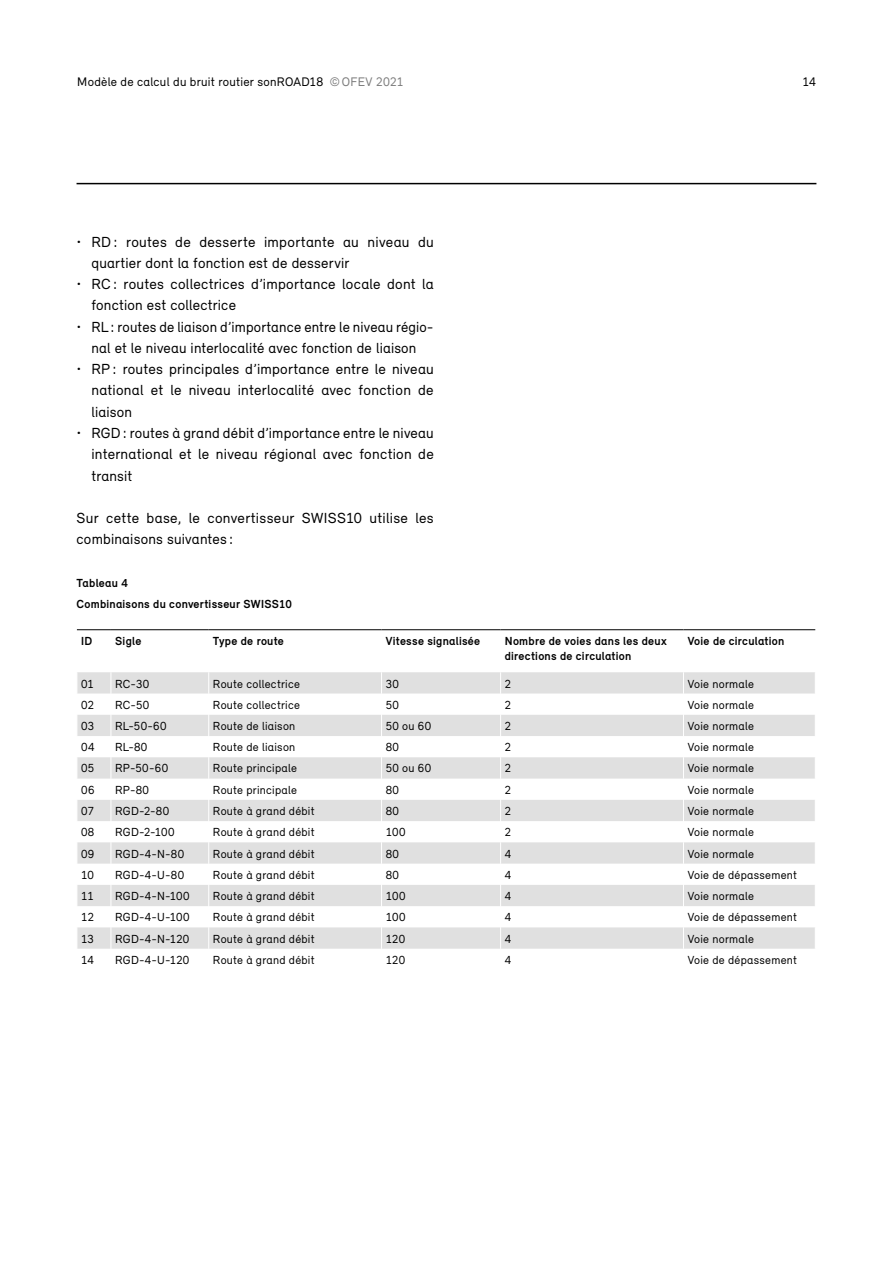
<style>
.page{position:relative;width:893px;height:1263px;background:#fff}
.page>*{position:absolute;margin:0;border:0;box-sizing:border-box;transform-origin:0 0}
._07_Inhalt_07_Grundtext_aufz{font:15px/21.3px "Relevant";letter-spacing:.015em;color:#000}
._07_Inhalt_07_Grundtext_aufz_abstand_n{font:15px/21.3px "Relevant";letter-spacing:.015em;color:#000;text-align:justify}
._07_Inhalt_07_Grundtext{font:15px/21.3px "Relevant";letter-spacing:.015em;color:#000}
.t1{font:12.75px "Relevant";letter-spacing:.02em;color:#000}
._12_Tabelle_12_Grundtext_links{font:12px "Relevant";letter-spacing:.02em;color:#000}
._12_Tabelle_12_Tabellenkopf{font:700 12px/15px "Relevant";letter-spacing:.02em;color:#000}
._08_Legende_08_Legende_Titel{font:700 12px "Relevant";letter-spacing:.02em;color:#000}
.s1{color:#7c7c7c}
</style>
<div class="page">
<hr style="left:77px;top:183px;width:739px;height:1px;background:#000">
<svg style="left:78px;top:672px;width:737px;height:277px;fill:#e0e0e0"></svg>
<svg style="left:111px;top:672px;width:1px;height:277px"></svg>
<svg style="left:208px;top:672px;width:1px;height:277px"></svg>
<svg style="left:381px;top:672px;width:1px;height:277px"></svg>
<svg style="left:500px;top:672px;width:1px;height:277px"></svg>
<svg style="left:683px;top:672px;width:1px;height:277px"></svg>
<svg style="left:77px;top:672px;width:1px;height:277px"></svg>
<hr style="left:77px;top:629px;width:34px;height:1px;background:#000">
<hr style="left:111px;top:629px;width:98px;height:1px;background:#000">
<hr style="left:209px;top:629px;width:173px;height:1px;background:#000">
<hr style="left:382px;top:629px;width:119px;height:1px;background:#000">
<hr style="left:501px;top:629px;width:182px;height:1px;background:#000">
<hr style="left:683px;top:629px;width:132px;height:1px;background:#000">
<p class="t1" style="left:77px;top:74px;width:328px">Modèle de calcul du bruit routier sonROAD18 <span class="s1">©OFEV 2021</span></p>
<p class="t1" style="left:802px;top:74px;width:15px">14</p>
<p class="_07_Inhalt_07_Grundtext_aufz" style="left:91px;top:231px;width:344px;text-indent:-15px">• RD: routes de desserte importante au niveau du quartier dont la fonction est de desservir</p>
<p class="_07_Inhalt_07_Grundtext_aufz" style="left:91px;top:273px;width:344px;text-indent:-15px">• RC: routes collectrices d’importance locale dont la fonction est collectrice</p>
<p class="_07_Inhalt_07_Grundtext_aufz" style="left:77px;top:316px;width:359px;text-align:center">• RL : routes de liaison d’importance entre le niveau régio&shy;nal et le niveau interlocalité avec fonction de liaison</p>
<p class="_07_Inhalt_07_Grundtext_aufz" style="left:91px;top:358px;width:344px;text-align:justify;text-indent:-15px">• RP : routes principales d’importance entre le niveau national et le niveau interlocalité avec fonction de liaison</p>
<p class="_07_Inhalt_07_Grundtext_aufz_abstand_n" style="left:91px;top:422px;width:344px;text-indent:-15px">• RGD: routes à grand débit d’importance entre le niveau international et le niveau régional avec fonction de transit</p>
<p class="_07_Inhalt_07_Grundtext" style="left:77px;top:507px;width:359px">Sur cette base, le convertisseur SWISS10 utilise les combinaisons suivantes :</p>
<p class="_08_Legende_08_Legende_Titel" style="left:77px;top:575px;width:53px">Tableau 4</p>
<p class="_08_Legende_08_Legende_Titel" style="left:77px;top:597px;width:217px">Combinaisons du convertisseur SWISS10</p>
<p class="_12_Tabelle_12_Tabellenkopf" style="left:81px;top:634px;width:13px">ID</p>
<p class="_12_Tabelle_12_Tabellenkopf" style="left:115px;top:634px;width:28px">Sigle</p>
<p class="_12_Tabelle_12_Tabellenkopf" style="left:213px;top:634px;width:72px">Type de route</p>
<p class="_12_Tabelle_12_Tabellenkopf" style="left:386px;top:634px;width:96px">Vitesse signalisée</p>
<p class="_12_Tabelle_12_Tabellenkopf" style="left:505px;top:634px;width:163px">Nombre de voies dans les deux directions de circulation</p>
<p class="_12_Tabelle_12_Tabellenkopf" style="left:688px;top:634px;width:98px">Voie de circulation</p>
<p class="_12_Tabelle_12_Grundtext_links" style="left:81px;top:676px;width:14px">01</p>
<p class="_12_Tabelle_12_Grundtext_links" style="left:115px;top:676px;width:36px">RC-30</p>
<p class="_12_Tabelle_12_Grundtext_links" style="left:213px;top:676px;width:89px">Route collectrice</p>
<p class="_12_Tabelle_12_Grundtext_links" style="left:386px;top:676px;width:15px">30</p>
<p class="_12_Tabelle_12_Grundtext_links" style="left:505px;top:676px;width:8px">2</p>
<p class="_12_Tabelle_12_Grundtext_links" style="left:688px;top:676px;width:68px">Voie normale</p>
<p class="_12_Tabelle_12_Grundtext_links" style="left:81px;top:697px;width:15px">02</p>
<p class="_12_Tabelle_12_Grundtext_links" style="left:115px;top:697px;width:36px">RC-50</p>
<p class="_12_Tabelle_12_Grundtext_links" style="left:213px;top:697px;width:89px">Route collectrice</p>
<p class="_12_Tabelle_12_Grundtext_links" style="left:386px;top:697px;width:15px">50</p>
<p class="_12_Tabelle_12_Grundtext_links" style="left:505px;top:697px;width:8px">2</p>
<p class="_12_Tabelle_12_Grundtext_links" style="left:688px;top:697px;width:68px">Voie normale</p>
<p class="_12_Tabelle_12_Grundtext_links" style="left:81px;top:719px;width:15px">03</p>
<p class="_12_Tabelle_12_Grundtext_links" style="left:115px;top:719px;width:53px">RL-50-60</p>
<p class="_12_Tabelle_12_Grundtext_links" style="left:213px;top:719px;width:84px">Route de liaison</p>
<p class="_12_Tabelle_12_Grundtext_links" style="left:386px;top:719px;width:47px">50 ou 60</p>
<p class="_12_Tabelle_12_Grundtext_links" style="left:505px;top:719px;width:8px">2</p>
<p class="_12_Tabelle_12_Grundtext_links" style="left:688px;top:719px;width:68px">Voie normale</p>
<p class="_12_Tabelle_12_Grundtext_links" style="left:81px;top:740px;width:15px">04</p>
<p class="_12_Tabelle_12_Grundtext_links" style="left:115px;top:740px;width:34px">RL-80</p>
<p class="_12_Tabelle_12_Grundtext_links" style="left:213px;top:740px;width:84px">Route de liaison</p>
<p class="_12_Tabelle_12_Grundtext_links" style="left:386px;top:740px;width:15px">80</p>
<p class="_12_Tabelle_12_Grundtext_links" style="left:505px;top:740px;width:8px">2</p>
<p class="_12_Tabelle_12_Grundtext_links" style="left:688px;top:740px;width:68px">Voie normale</p>
<p class="_12_Tabelle_12_Grundtext_links" style="left:81px;top:761px;width:15px">05</p>
<p class="_12_Tabelle_12_Grundtext_links" style="left:115px;top:761px;width:54px">RP-50-60</p>
<p class="_12_Tabelle_12_Grundtext_links" style="left:213px;top:761px;width:85px">Route principale</p>
<p class="_12_Tabelle_12_Grundtext_links" style="left:386px;top:761px;width:47px">50 ou 60</p>
<p class="_12_Tabelle_12_Grundtext_links" style="left:505px;top:761px;width:8px">2</p>
<p class="_12_Tabelle_12_Grundtext_links" style="left:688px;top:761px;width:68px">Voie normale</p>
<p class="_12_Tabelle_12_Grundtext_links" style="left:81px;top:782px;width:15px">06</p>
<p class="_12_Tabelle_12_Grundtext_links" style="left:115px;top:782px;width:35px">RP-80</p>
<p class="_12_Tabelle_12_Grundtext_links" style="left:213px;top:782px;width:85px">Route principale</p>
<p class="_12_Tabelle_12_Grundtext_links" style="left:386px;top:782px;width:15px">80</p>
<p class="_12_Tabelle_12_Grundtext_links" style="left:505px;top:782px;width:8px">2</p>
<p class="_12_Tabelle_12_Grundtext_links" style="left:688px;top:782px;width:68px">Voie normale</p>
<p class="_12_Tabelle_12_Grundtext_links" style="left:81px;top:804px;width:14px">07</p>
<p class="_12_Tabelle_12_Grundtext_links" style="left:115px;top:804px;width:55px">RGD-2-80</p>
<p class="_12_Tabelle_12_Grundtext_links" style="left:213px;top:804px;width:103px">Route à grand débit</p>
<p class="_12_Tabelle_12_Grundtext_links" style="left:386px;top:804px;width:15px">80</p>
<p class="_12_Tabelle_12_Grundtext_links" style="left:505px;top:804px;width:8px">2</p>
<p class="_12_Tabelle_12_Grundtext_links" style="left:688px;top:804px;width:68px">Voie normale</p>
<p class="_12_Tabelle_12_Grundtext_links" style="left:81px;top:825px;width:15px">08</p>
<p class="_12_Tabelle_12_Grundtext_links" style="left:115px;top:825px;width:61px">RGD-2-100</p>
<p class="_12_Tabelle_12_Grundtext_links" style="left:213px;top:825px;width:103px">Route à grand débit</p>
<p class="_12_Tabelle_12_Grundtext_links" style="left:386px;top:825px;width:21px">100</p>
<p class="_12_Tabelle_12_Grundtext_links" style="left:505px;top:825px;width:8px">2</p>
<p class="_12_Tabelle_12_Grundtext_links" style="left:688px;top:825px;width:68px">Voie normale</p>
<p class="_12_Tabelle_12_Grundtext_links" style="left:81px;top:846px;width:15px">09</p>
<p class="_12_Tabelle_12_Grundtext_links" style="left:115px;top:846px;width:71px">RGD-4-N-80</p>
<p class="_12_Tabelle_12_Grundtext_links" style="left:213px;top:846px;width:103px">Route à grand débit</p>
<p class="_12_Tabelle_12_Grundtext_links" style="left:386px;top:846px;width:15px">80</p>
<p class="_12_Tabelle_12_Grundtext_links" style="left:505px;top:846px;width:8px">4</p>
<p class="_12_Tabelle_12_Grundtext_links" style="left:688px;top:846px;width:68px">Voie normale</p>
<p class="_12_Tabelle_12_Grundtext_links" style="left:81px;top:867px;width:14px">10</p>
<p class="_12_Tabelle_12_Grundtext_links" style="left:115px;top:867px;width:70px">RGD-4-U-80</p>
<p class="_12_Tabelle_12_Grundtext_links" style="left:213px;top:867px;width:103px">Route à grand débit</p>
<p class="_12_Tabelle_12_Grundtext_links" style="left:386px;top:867px;width:15px">80</p>
<p class="_12_Tabelle_12_Grundtext_links" style="left:505px;top:867px;width:8px">4</p>
<p class="_12_Tabelle_12_Grundtext_links" style="left:688px;top:867px;width:111px">Voie de dépassement</p>
<p class="_12_Tabelle_12_Grundtext_links" style="left:81px;top:889px;width:14px">11</p>
<p class="_12_Tabelle_12_Grundtext_links" style="left:115px;top:889px;width:76px">RGD-4-N-100</p>
<p class="_12_Tabelle_12_Grundtext_links" style="left:213px;top:889px;width:103px">Route à grand débit</p>
<p class="_12_Tabelle_12_Grundtext_links" style="left:386px;top:889px;width:21px">100</p>
<p class="_12_Tabelle_12_Grundtext_links" style="left:505px;top:889px;width:8px">4</p>
<p class="_12_Tabelle_12_Grundtext_links" style="left:688px;top:889px;width:68px">Voie normale</p>
<p class="_12_Tabelle_12_Grundtext_links" style="left:81px;top:910px;width:14px">12</p>
<p class="_12_Tabelle_12_Grundtext_links" style="left:115px;top:910px;width:76px">RGD-4-U-100</p>
<p class="_12_Tabelle_12_Grundtext_links" style="left:213px;top:910px;width:103px">Route à grand débit</p>
<p class="_12_Tabelle_12_Grundtext_links" style="left:386px;top:910px;width:21px">100</p>
<p class="_12_Tabelle_12_Grundtext_links" style="left:505px;top:910px;width:8px">4</p>
<p class="_12_Tabelle_12_Grundtext_links" style="left:688px;top:910px;width:111px">Voie de dépassement</p>
<p class="_12_Tabelle_12_Grundtext_links" style="left:81px;top:931px;width:14px">13</p>
<p class="_12_Tabelle_12_Grundtext_links" style="left:115px;top:931px;width:76px">RGD-4-N-120</p>
<p class="_12_Tabelle_12_Grundtext_links" style="left:213px;top:931px;width:103px">Route à grand débit</p>
<p class="_12_Tabelle_12_Grundtext_links" style="left:386px;top:931px;width:21px">120</p>
<p class="_12_Tabelle_12_Grundtext_links" style="left:505px;top:931px;width:8px">4</p>
<p class="_12_Tabelle_12_Grundtext_links" style="left:688px;top:931px;width:68px">Voie normale</p>
<p class="_12_Tabelle_12_Grundtext_links" style="left:81px;top:952px;width:14px">14</p>
<p class="_12_Tabelle_12_Grundtext_links" style="left:115px;top:952px;width:76px">RGD-4-U-120</p>
<p class="_12_Tabelle_12_Grundtext_links" style="left:213px;top:952px;width:103px">Route à grand débit</p>
<p class="_12_Tabelle_12_Grundtext_links" style="left:386px;top:952px;width:21px">120</p>
<p class="_12_Tabelle_12_Grundtext_links" style="left:505px;top:952px;width:8px">4</p>
<p class="_12_Tabelle_12_Grundtext_links" style="left:688px;top:952px;width:111px">Voie de dépassement</p>
</div>
